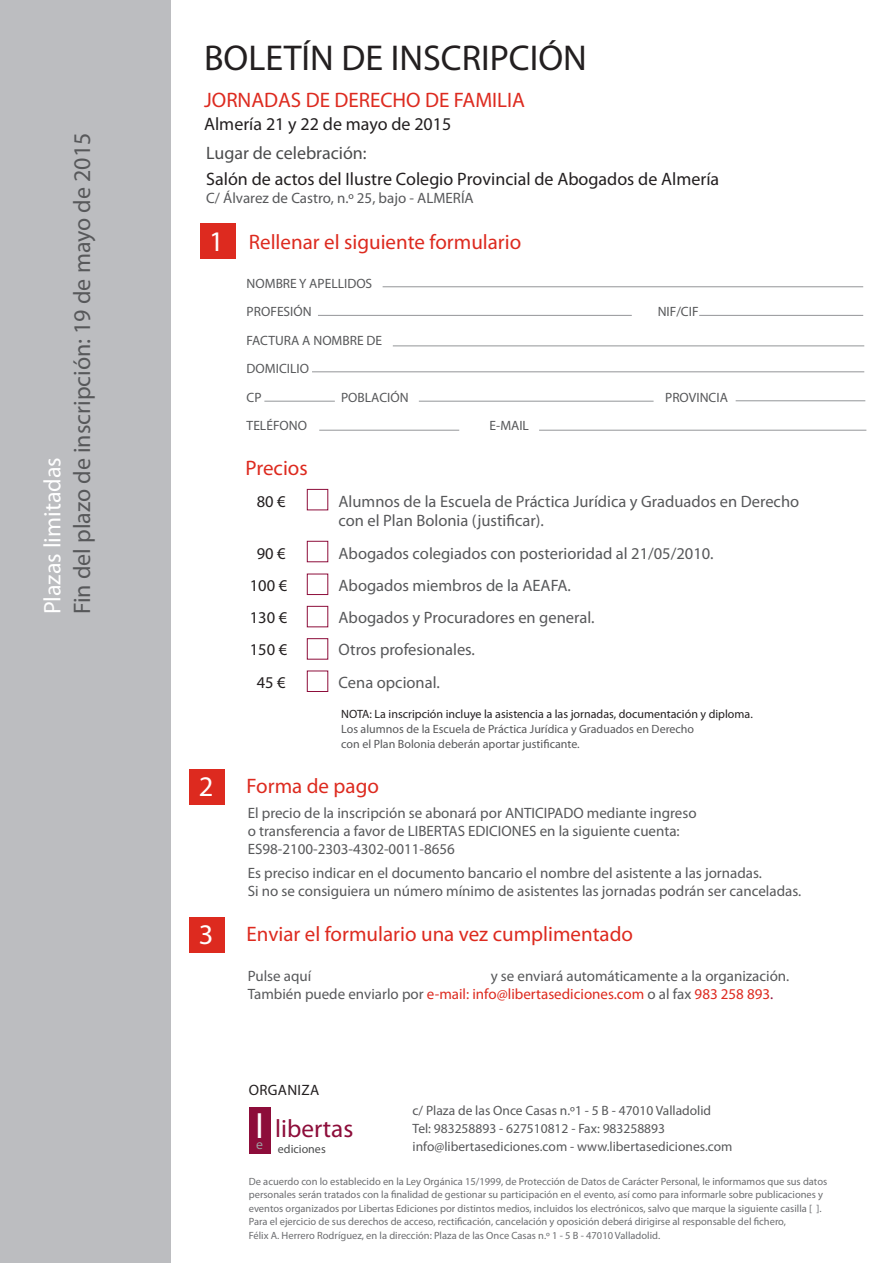
<style>
.page{position:relative;width:893px;height:1263px;background:#fff}
.page>*{position:absolute;margin:0;border:0;box-sizing:border-box;transform-origin:0 0}
.t1{font:36px "Myriad Pro";color:#231f20}
.t2{font:34.8px "Myriad Pro";color:#fff}
.t3{font:28.5px "Myriad Pro";color:#fff}
.t4{font:25.2px "Myriad Pro";color:#8d0d3a}
.t5{font:24px "Myriad Pro";color:#57585a}
.t6{font:24px "Myriad Pro";color:#fff}
.t7{font:21px "Myriad Pro";color:#dd2a1f}
.t8{font:18px "Myriad Pro";color:#231f20}
.t9{font:18px "Myriad Pro";color:#4b4c4d}
.t10{font:16.5px "Myriad Pro";color:#57585a}
.t11{font:16.5px "Myriad Pro";color:#231f20}
.t12{font:15px/18px "Myriad Pro";color:#57585a}
.t13{font:15px "Myriad Pro";color:#dd2a1f}
.t14{font:15px "Myriad Pro";letter-spacing:.02em;color:#231f20}
.t15{font:13.8px "Myriad Pro";color:#9d9fa2}
.t16{font:13.5px "Myriad Pro";color:#57585a}
.t17{font:12px/15px "Myriad Pro";color:#57585a}
.t18{font:12px "Myriad Pro";color:#231f20}
.t19{font:12px "Myriad Pro";color:#4b4c4d}
.t20{font:10.5px/13.5px "Myriad Pro";color:#6c6d70}
.s1{color:#57585a}
.s2{color:#8d0d3a}
</style>
<div class="page">
<hr style="left:383px;top:286px;width:480px;height:1px;background:#939598">
<hr style="left:393px;top:345px;width:471px;height:1px;background:#939598">
<hr style="left:312px;top:371px;width:552px;height:1px;background:#939598">
<hr style="left:264px;top:401px;width:71px;height:1px;background:#939598">
<hr style="left:419px;top:401px;width:235px;height:1px;background:#939598">
<hr style="left:539px;top:430px;width:327px;height:1px;background:#939598">
<hr style="left:319px;top:430px;width:140px;height:1px;background:#939598">
<hr style="left:318px;top:315px;width:314px;height:1px;background:#939598">
<hr style="left:699px;top:315px;width:164px;height:1px;background:#939598">
<hr style="left:736px;top:400px;width:129px;height:1px;background:#939598">
<div style="left:200px;top:223px;width:36px;height:36px;background:#dd2a1f"></div>
<div style="left:307px;top:489px;width:21px;height:21px;border:1px solid #8d0d3a"></div>
<div style="left:307px;top:541px;width:21px;height:21px;border:1px solid #8d0d3a"></div>
<div style="left:307px;top:574px;width:21px;height:21px;border:1px solid #8d0d3a"></div>
<div style="left:307px;top:606px;width:21px;height:21px;border:1px solid #8d0d3a"></div>
<div style="left:307px;top:671px;width:21px;height:21px;border:1px solid #8d0d3a"></div>
<div style="left:307px;top:638px;width:21px;height:21px;border:1px solid #8d0d3a"></div>
<div style="left:189px;top:769px;width:36px;height:35px;background:#dd2a1f"></div>
<div style="left:0;top:0;width:170px;height:1263px;background:#bcbdc0"></div>
<div style="left:189px;top:917px;width:36px;height:35px;background:#dd2a1f"></div>
<div style="left:249px;top:1107px;width:21px;height:47px;background:#8d0d3a"></div>
<p class="t6" style="left:38px;top:614px;width:159px;rotate:-90deg">Plazas limitadas</p>
<p class="t5" style="left:67px;top:614px;width:483px;rotate:-90deg">Fin del plazo de inscripción: 19 de mayo de 2015</p>
<p class="t1" style="left:204px;top:35px;width:384px">BOLETÍN DE INSCRIPCIÓN</p>
<p class="t7" style="left:204px;top:87px;width:322px">JORNADAS DE DERECHO DE FAMILIA</p>
<p class="t8" style="left:204px;top:113px;width:249px">Almería 21 y 22 de mayo de 2015</p>
<p class="t9" style="left:206px;top:142px;width:162px">Lugar de celebración:</p>
<p class="t8" style="left:206px;top:168px;width:515px">Salón de actos del Ilustre Colegio Provincial de Abogados de Almería</p>
<p class="t12" style="left:206px;top:188px;width:269px">C/ Álvarez de Castro, n.º 25, bajo - ALMERÍA</p>
<p class="t7" style="left:249px;top:228px;width:274px">Rellenar el siguiente formulario</p>
<p class="t16" style="left:247px;top:275px;width:127px">NOMBRE Y APELLIDOS</p>
<p class="t16" style="left:247px;top:303px;width:67px">PROFESIÓN</p>
<p class="t16" style="left:658px;top:303px;width:42px">NIF/CIF</p>
<p class="t16" style="left:247px;top:332px;width:137px">FACTURA A NOMBRE DE</p>
<p class="t16" style="left:247px;top:360px;width:64px">DOMICILIO</p>
<p class="t16" style="left:247px;top:389px;width:17px">CP</p>
<p class="t16" style="left:341px;top:389px;width:69px">POBLACIÓN</p>
<p class="t16" style="left:665px;top:389px;width:64px">PROVINCIA</p>
<p class="t16" style="left:247px;top:417px;width:62px">TELÉFONO</p>
<p class="t16" style="left:490px;top:417px;width:41px">E-MAIL</p>
<p class="t3" style="left:209px;top:223px;width:16px">1</p>
<p class="t7" style="left:246px;top:455px;width:64px">Precios</p>
<p class="t11" style="left:257px;top:491px;width:30px">80 €</p>
<p class="t10" style="left:339px;top:491px;width:462px">Alumnos de la Escuela de Práctica Jurídica y Graduados en Derecho</p>
<p class="t10" style="left:339px;top:511px;width:207px">con el Plan Bolonia (justificar).</p>
<p class="t11" style="left:257px;top:543px;width:30px">90 €</p>
<p class="t10" style="left:339px;top:543px;width:377px">Abogados colegiados con posterioridad al 21/05/2010.</p>
<p class="t11" style="left:250px;top:575px;width:39px">100 €</p>
<p class="t10" style="left:339px;top:575px;width:234px">Abogados miembros de la AEAFA.</p>
<p class="t11" style="left:250px;top:607px;width:39px">130 €</p>
<p class="t10" style="left:339px;top:607px;width:258px">Abogados y Procuradores en general.</p>
<p class="t11" style="left:250px;top:640px;width:39px">150 €</p>
<p class="t10" style="left:339px;top:640px;width:138px">Otros profesionales.</p>
<p class="t11" style="left:257px;top:672px;width:30px">45 €</p>
<p class="t10" style="left:339px;top:672px;width:103px">Cena opcional.</p>
<p class="t18" style="left:341px;top:706px;width:413px">NOTA: La inscripción incluye la asistencia a las jornadas, documentación y diploma.</p>
<p class="t17" style="left:341px;top:721px;width:354px">Los alumnos de la Escuela de Práctica Jurídica y Graduados en Derecho con el Plan Bolonia deberán aportar justificante.</p>
<p class="t3" style="left:199px;top:769px;width:16px">2</p>
<p class="t7" style="left:247px;top:773px;width:134px">Forma de pago</p>
<p class="t12" style="left:248px;top:804px;width:450px">El precio de la inscripción se abonará por ANTICIPADO mediante ingreso o transferencia a favor de LIBERTAS EDICIONES en la siguiente cuenta:<br>ES98-2100-2303-4302-0011-8656</p>
<p class="t12" style="left:248px;top:863px;width:516px">Es preciso indicar en el documento bancario el nombre del asistente a las jornadas.</p>
<p class="t12" style="left:248px;top:881px;width:555px">Si no se consiguiera un número mínimo de asistentes las jornadas podrán ser canceladas.</p>
<p class="t3" style="left:199px;top:917px;width:16px">3</p>
<p class="t7" style="left:247px;top:921px;width:388px">Enviar el formulario una vez cumplimentado</p>
<p class="t12" style="left:248px;top:967px;width:65px">Pulse aquí</p>
<p class="t12" style="left:491px;top:967px;width:300px">y se enviará automáticamente a la organización.</p>
<p class="t13" style="left:248px;top:985px;width:527px"><span class="s1">También puede enviarlo por</span> e-mail: info@libertasediciones.com <span class="s1">o al fax</span> 983 258 893<span class="s2">.</span></p>
<p class="t14" style="left:249px;top:1081px;width:72px">ORGANIZA</p>
<p class="t2" style="left:255px;top:1104px;width:10px">l</p>
<p class="t4" style="left:275px;top:1113px;width:80px">libertas</p>
<p class="t19" style="left:278px;top:1141px;width:49px">ediciones</p>
<p class="t15" style="left:256px;top:1135px;width:8px">e</p>
<p class="t16" style="left:413px;top:1102px;width:300px">c/ Plaza de las Once Casas n.º1 - 5 B - 47010 Valladolid</p>
<p class="t16" style="left:413px;top:1120px;width:254px">Tel: 983258893 - 627510812 - Fax: 983258893</p>
<p class="t16" style="left:413px;top:1138px;width:321px">info@libertasediciones.com - www.libertasediciones.com</p>
<p class="t20" style="left:249px;top:1174px;width:580px">De acuerdo con lo establecido en la Ley Orgánica 15/1999, de Protección de Datos de Carácter Personal, le informamos que sus datos personales serán tratados con la finalidad de gestionar su participación en el evento, así como para informarle sobre publicaciones y eventos organizados por Libertas Ediciones por distintos medios, incluidos los electrónicos, salvo que marque la siguiente casilla [ ].<br>Para el ejercicio de sus derechos de acceso, rectificación, cancelación y oposición deberá dirigirse al responsable del fichero,<br>Félix A. Herrero Rodríguez, en la dirección: Plaza de las Once Casas n.º 1 - 5 B - 47010 Valladolid.</p>
</div>
